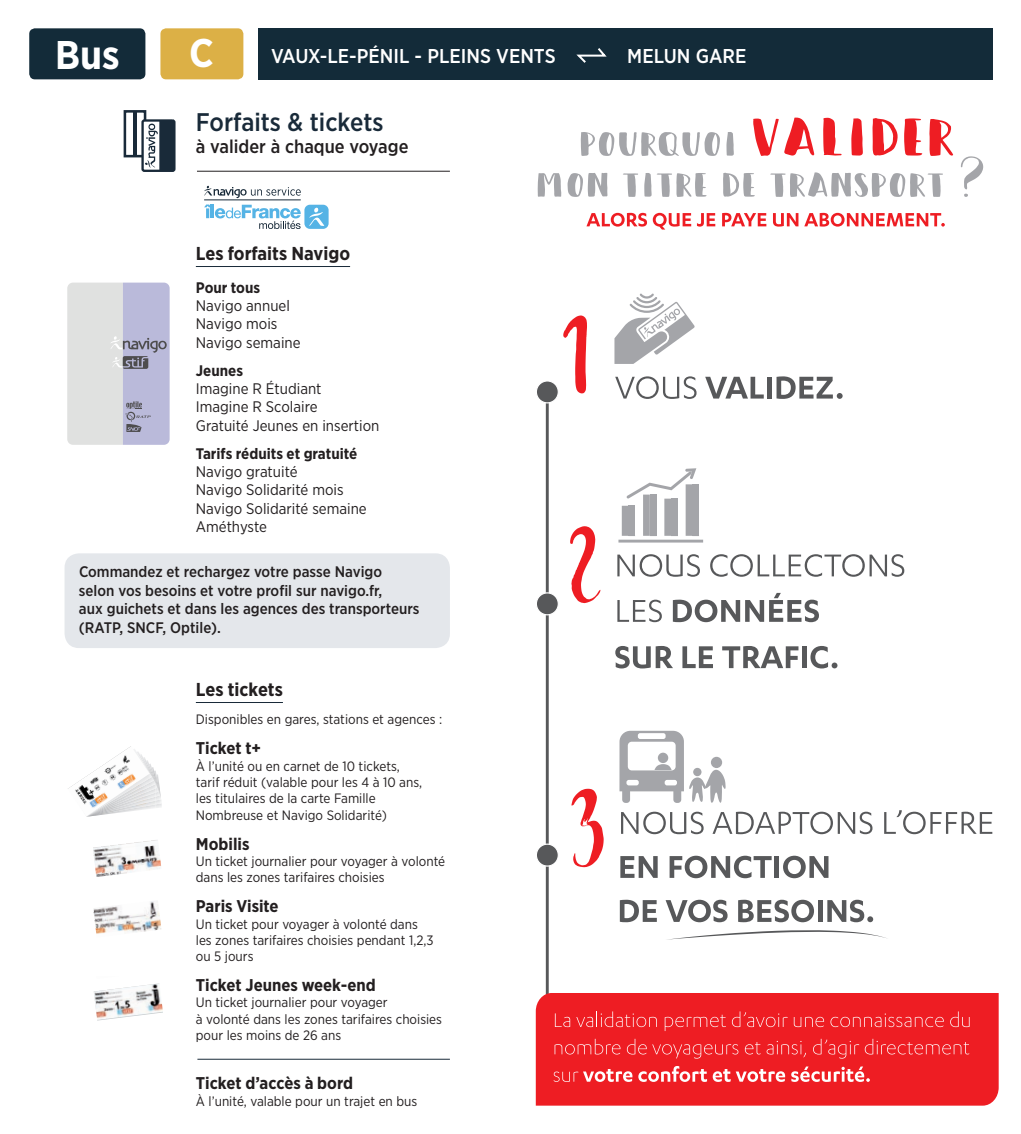
<style>
.page{position:relative;width:1021px;height:1134px;background:#fff}
.page>*{position:absolute;margin:0;border:0;box-sizing:border-box;transform-origin:0 0}
.t1{font:700 40px "Gotham Narrow";color:#fff}
.t2{font:500 25.4px "Gotham Narrow";color:#192a39}
.t3{font:500 20px "Gotham Narrow";color:#fff}
.t4{font:700 18.6px "Gotham Narrow";color:#231f20}
.t5{font:500 18.6px "Gotham Narrow";color:#231f20}
.t6{font:700 17px "Gotham Narrow";color:#231f20}
.t7{font:15.2px/18.4px "Gotham Narrow";color:#231f20}
.t8{font:500 15.2px/18.4px "Gotham Narrow";color:#231f20}
.t9{font:700 15.2px "Gotham Narrow";color:#231f20}
.t10{font:13.6px/16.4px "Gotham Narrow";color:#231f20}
</style>
<div class="page">
<hr style="left:618px;top:540px;width:85px;height:2px;background:#a4a5a9">
<svg style="left:621px;top:468px;width:78px;height:68px"></svg>
<svg style="left:615px;top:376px;width:81px;height:23px"></svg>
<svg style="left:705px;top:377px;width:58px;height:22px"></svg>
<hr style="left:767px;top:377px;width:4px;height:22px;background:#57585a">
<svg style="left:776px;top:376px;width:66px;height:23px"></svg>
<svg style="left:617px;top:554px;width:83px;height:23px"></svg>
<svg style="left:710px;top:554px;width:194px;height:23px"></svg>
<svg style="left:617px;top:600px;width:45px;height:22px"></svg>
<svg style="left:673px;top:593px;width:146px;height:29px"></svg>
<svg style="left:615px;top:646px;width:58px;height:22px"></svg>
<svg style="left:682px;top:646px;width:31px;height:22px"></svg>
<svg style="left:722px;top:646px;width:76px;height:22px"></svg>
<hr style="left:802px;top:646px;width:4px;height:22px;background:#57585a">
<svg style="left:810px;top:646px;width:27px;height:22px"></svg>
<svg style="left:621px;top:812px;width:82px;height:22px"></svg>
<svg style="left:712px;top:812px;width:160px;height:22px"></svg>
<svg style="left:884px;top:810px;width:108px;height:24px"></svg>
<svg style="left:620px;top:856px;width:37px;height:22px"></svg>
<svg style="left:669px;top:856px;width:102px;height:22px"></svg>
<div style="left:774px;top:856px;width:5px;height:22px;background:#57585a"></div>
<svg style="left:783px;top:856px;width:45px;height:22px"></svg>
<svg style="left:620px;top:900px;width:37px;height:22px"></svg>
<svg style="left:665px;top:900px;width:62px;height:22px"></svg>
<svg style="left:738px;top:900px;width:76px;height:22px"></svg>
<div style="left:817px;top:900px;width:5px;height:22px;background:#57585a"></div>
<svg style="left:827px;top:900px;width:46px;height:22px"></svg>
<svg style="left:614px;top:294px;width:80px;height:70px"></svg>
<svg style="left:563px;top:315px;width:24px;height:79px"></svg>
<svg style="left:570px;top:526px;width:30px;height:77px"></svg>
<svg style="left:571px;top:789px;width:32px;height:78px"></svg>
<hr style="left:546px;top:384px;width:2px;height:414px;background:#57585a">
<hr style="left:546px;top:798px;width:2px;height:282px;background:#57585a">
<svg style="left:586px;top:213px;width:105px;height:17px"></svg>
<svg style="left:697px;top:213px;width:18px;height:14px"></svg>
<svg style="left:722px;top:213px;width:44px;height:13px"></svg>
<svg style="left:773px;top:213px;width:25px;height:14px"></svg>
<svg style="left:804px;top:213px;width:140px;height:14px"></svg>
<svg style="left:581px;top:132px;width:139px;height:24px"></svg>
<svg style="left:726px;top:132px;width:7px;height:24px"></svg>
<svg style="left:753px;top:118px;width:25px;height:38px"></svg>
<svg style="left:784px;top:117px;width:30px;height:39px"></svg>
<svg style="left:823px;top:118px;width:18px;height:38px"></svg>
<svg style="left:851px;top:118px;width:11px;height:38px"></svg>
<svg style="left:872px;top:118px;width:25px;height:38px"></svg>
<svg style="left:904px;top:118px;width:18px;height:38px"></svg>
<svg style="left:929px;top:119px;width:24px;height:37px"></svg>
<svg style="left:537px;top:173px;width:24px;height:24px"></svg>
<svg style="left:567px;top:173px;width:40px;height:24px"></svg>
<svg style="left:623px;top:173px;width:15px;height:24px"></svg>
<svg style="left:644px;top:173px;width:62px;height:24px"></svg>
<svg style="left:723px;top:173px;width:31px;height:24px"></svg>
<svg style="left:770px;top:172px;width:172px;height:25px"></svg>
<svg style="left:961px;top:156px;width:22px;height:41px"></svg>
<div style="left:536px;top:381px;width:22px;height:22px;background:#57585a;border-radius:50%"></div>
<div style="left:536px;top:380px;width:23px;height:23px;border:1px solid #fff;border-radius:50%"></div>
<div style="left:536px;top:593px;width:22px;height:22px;background:#57585a;border-radius:50%"></div>
<div style="left:536px;top:592px;width:23px;height:23px;border:1px solid #fff;border-radius:50%"></div>
<div style="left:536px;top:844px;width:22px;height:22px;background:#57585a;border-radius:50%"></div>
<div style="left:536px;top:843px;width:23px;height:24px;border:1px solid #fff;border-radius:50%"></div>
<svg style="left:619px;top:731px;width:106px;height:72px"></svg>
<div style="left:711px;top:757px;width:11px;height:11px;background:#a4a5a9;border-radius:50%"></div>
<svg style="left:667px;top:930px;width:220px;height:10px"></svg>
<div style="left:536px;top:993px;width:462px;height:113px;background:#ee1d23"></div>
<svg style="left:555px;top:1013px;width:15px;height:14px"></svg>
<svg style="left:576px;top:1011px;width:81px;height:16px"></svg>
<svg style="left:664px;top:1015px;width:61px;height:16px"></svg>
<svg style="left:732px;top:1011px;width:55px;height:16px"></svg>
<svg style="left:793px;top:1017px;width:31px;height:10px"></svg>
<svg style="left:830px;top:1013px;width:113px;height:14px;background:#f03a3f"></svg>
<svg style="left:950px;top:1011px;width:19px;height:16px"></svg>
<svg style="left:554px;top:1039px;width:66px;height:15px"></svg>
<svg style="left:627px;top:1039px;width:19px;height:15px"></svg>
<svg style="left:652px;top:1044px;width:86px;height:14px"></svg>
<svg style="left:744px;top:1042px;width:16px;height:12px"></svg>
<svg style="left:766px;top:1041px;width:40px;height:16px"></svg>
<svg style="left:813px;top:1039px;width:156px;height:19px;background:#ef3338"></svg>
<svg style="left:553px;top:1069px;width:79px;height:13px"></svg>
<svg style="left:638px;top:1066px;width:147px;height:16px"></svg>
<svg style="left:791px;top:1066px;width:78px;height:16px"></svg>
<hr style="left:197px;top:1059px;width:253px;height:1px;background:#192a39">
<hr style="left:196px;top:266px;width:154px;height:1px;background:#192a39">
<hr style="left:196px;top:702px;width:87px;height:1px;background:#192a39">
<hr style="left:197px;top:171px;width:253px;height:1px;background:#231f20">
<svg style="left:67px;top:283px;width:103px;height:162px;background:#cbcbd8"></svg>
<svg style="left:156px;top:781px;width:6px;height:27px"></svg>
<img style="left:152px;top:767px;width:2px;height:41px">
<img style="left:150px;top:764px;width:2px;height:45px">
<img style="left:68px;top:746px;width:82px;height:70px">
<img style="left:93px;top:840px;width:68px;height:33px">
<img style="left:96px;top:869px;width:31px;height:8px">
<img style="left:93px;top:901px;width:68px;height:31px">
<img style="left:96px;top:930px;width:29px;height:4px">
<img style="left:94px;top:983px;width:69px;height:37px">
<div style="left:65px;top:553px;width:385px;height:95px;background:#e4e7eb;border-radius:14px"></div>
<div style="left:124px;top:110px;width:22px;height:47px;border:3px solid #192a39"></div>
<hr style="left:133px;top:112px;width:3px;height:44px;background:#192a39">
<svg style="left:141px;top:119px;width:34px;height:53px"></svg>
<svg style="left:143px;top:120px;width:31px;height:51px"></svg>
<svg style="left:204px;top:205px;width:97px;height:24px"></svg>
<div style="left:304px;top:205px;width:24px;height:24px;background:#55b3e5;border-radius:5px"></div>
<svg style="left:309px;top:207px;width:15px;height:19px"></svg>
<svg style="left:204px;top:186px;width:97px;height:12px"></svg>
<hr style="left:204px;top:200px;width:97px;height:1px;background:#172938">
<div style="left:258px;top:28px;width:734px;height:51px;background:#132b39"></div>
<div style="left:160px;top:28px;width:83px;height:51px;background:#dcb046;border-radius:6px"></div>
<div style="left:29px;top:28px;width:116px;height:51px;background:#132b39;border-radius:6px"></div>
<svg style="left:576px;top:48px;width:31px;height:15px"></svg>
<h1 class="t1" style="left:55px;top:29px;width:66px">Bus</h1>
<h1 class="t1" style="left:189px;top:28px;width:26px">C</h1>
<h3 class="t3" style="left:271px;top:43px;width:286px">VAUX-LE-PÉNIL - PLEINS VENTS</h3>
<h3 class="t3" style="left:627px;top:43px;width:121px">MELUN GARE</h3>
<h2 class="t2" style="left:196px;top:106px;width:189px">Forfaits &amp; tickets</h2>
<h3 class="t5" style="left:196px;top:135px;width:214px">à valider à chaque voyage</h3>
<h3 class="t4" style="left:196px;top:241px;width:156px">Les forfaits Navigo</h3>
<p class="t9" style="left:196px;top:277px;width:66px">Pour tous</p>
<p class="t7" style="left:196px;top:296px;width:106px">Navigo annuel<br>Navigo mois<br>Navigo semaine</p>
<p class="t9" style="left:196px;top:360px;width:49px">Jeunes</p>
<p class="t7" style="left:196px;top:379px;width:185px">Imagine R Étudiant<br>Imagine R Scolaire<br>Gratuité Jeunes en insertion</p>
<p class="t9" style="left:196px;top:443px;width:163px">Tarifs réduits et gratuité</p>
<p class="t7" style="left:196px;top:462px;width:172px">Navigo gratuité<br>Navigo Solidarité mois<br>Navigo Solidarité semaine<br>Améthyste</p>
<p class="t8" style="left:79px;top:563px;width:342px">Commandez et rechargez votre passe Navigo selon vos besoins et votre profil sur navigo.fr,<br>aux guichets et dans les agences des transporteurs (RATP, SNCF, Optile).</p>
<h3 class="t4" style="left:196px;top:677px;width:89px">Les tickets</h3>
<p class="t10" style="left:196px;top:711px;width:248px">Disponibles en gares, stations et agences :</p>
<p class="t6" style="left:196px;top:737px;width:67px">Ticket t+</p>
<p class="t10" style="left:196px;top:757px;width:228px">À l’unité ou en carnet de 10 tickets, tarif réduit (valable pour les 4 à 10 ans, les titulaires de la carte Famille Nombreuse et Navigo Solidarité)</p>
<p class="t6" style="left:196px;top:833px;width:55px">Mobilis</p>
<p class="t10" style="left:196px;top:853px;width:251px">Un ticket journalier pour voyager à volonté dans les zones tarifaires choisies</p>
<p class="t6" style="left:196px;top:895px;width:84px">Paris Visite</p>
<p class="t10" style="left:196px;top:915px;width:239px">Un ticket pour voyager à volonté dans les zones tarifaires choisies pendant 1,2,3 ou 5 jours</p>
<p class="t6" style="left:196px;top:974px;width:181px">Ticket Jeunes week-end</p>
<p class="t10" style="left:196px;top:994px;width:248px">Un ticket journalier pour voyager<br>à volonté dans les zones tarifaires choisies pour les moins de 26 ans</p>
<p class="t6" style="left:196px;top:1072px;width:159px">Ticket d’accès à bord</p>
<p class="t10" style="left:196px;top:1092px;width:223px">À l’unité, valable pour un trajet en bus</p>
</div>
